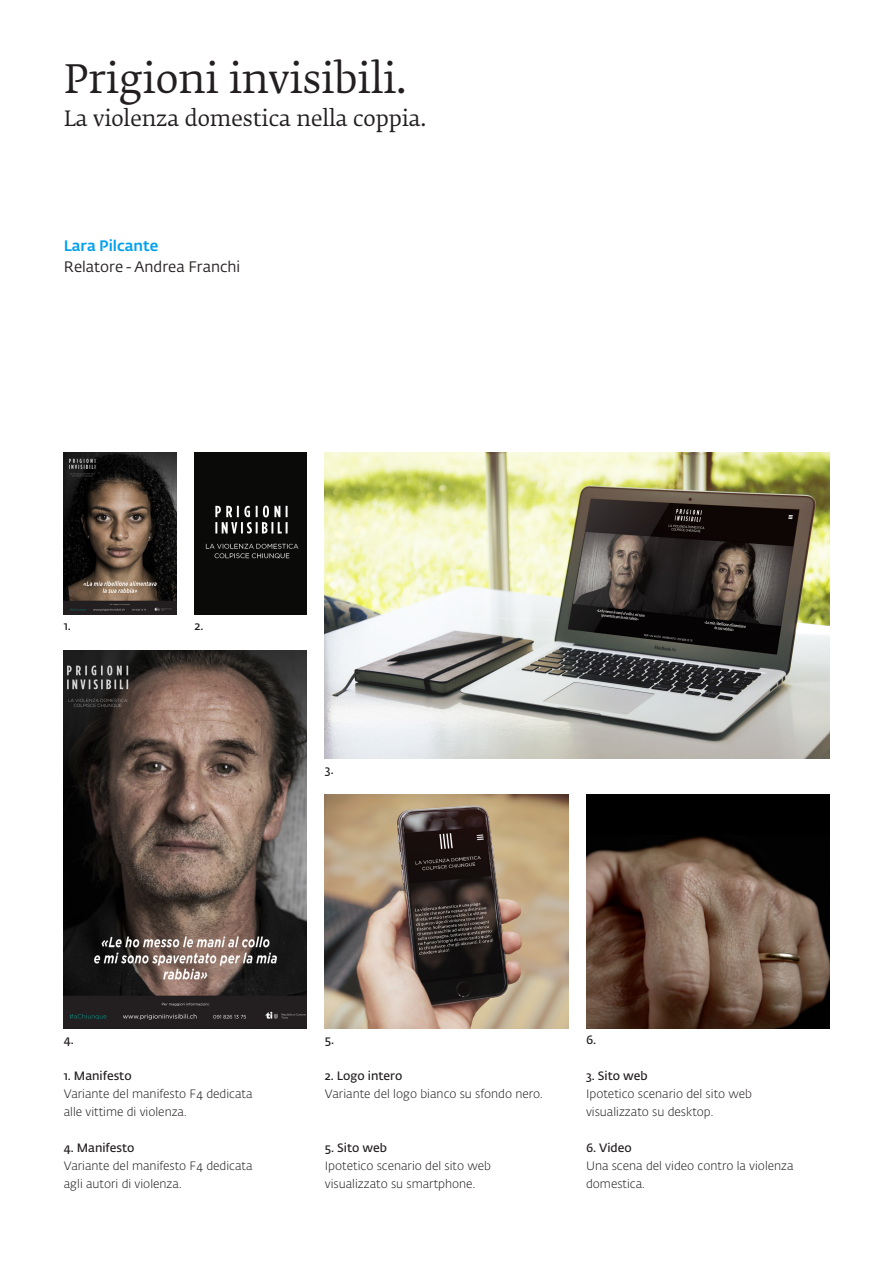
<style>
.page{position:relative;width:893px;height:1263px;background:#fff}
.page>*{position:absolute;margin:0;border:0;box-sizing:border-box;transform-origin:0 0}
.titolo{font:39px "SUPSI Fedra Serif";color:#231f20}
.titolo-2{font:21px "SUPSI Fedra Serif";color:#231f20}
.persone{font:15px "SUPSI Fedra Sans";color:#231f20}
.persone-2{font:500 15px "SUPSI Fedra Sans";color:#00a0ee}
.didascalie_immagini{font:300 12px/18px "SUPSI Fedra Sans";color:#231f20}
.didascalie_immagini-2{font:600 12px "SUPSI Fedra Sans";color:#231f20}
.numeri_immagini{font:600 12px "SUPSI Fedra Sans";color:#231f20}
</style>
<div class="page">
<img style="left:64px;top:452px;width:112px;height:162px">
<img style="left:194px;top:452px;width:113px;height:162px">
<img style="left:325px;top:452px;width:504px;height:306px">
<img style="left:64px;top:650px;width:243px;height:378px">
<img style="left:325px;top:794px;width:243px;height:234px">
<img style="left:586px;top:794px;width:243px;height:234px">
<p class="titolo" style="left:64px;top:56px;width:344px">Prigioni invisibili.</p>
<p class="titolo-2" style="left:64px;top:106px;width:364px">La violenza domestica nella coppia.</p>
<p class="persone-2" style="left:64px;top:234px;width:96px">Lara Pilcante</p>
<p class="persone" style="left:64px;top:256px;width:178px">Relatore - Andrea Franchi</p>
<p class="numeri_immagini" style="left:64px;top:617px;width:9px">1.</p>
<p class="numeri_immagini" style="left:194px;top:617px;width:11px">2.</p>
<p class="numeri_immagini" style="left:325px;top:761px;width:10px">3.</p>
<p class="numeri_immagini" style="left:64px;top:1031px;width:12px">4.</p>
<p class="didascalie_immagini-2" style="left:64px;top:1067px;width:69px">1. Manifesto</p>
<p class="didascalie_immagini" style="left:64px;top:1085px;width:190px">Variante del manifesto F4 dedicata</p>
<p class="didascalie_immagini" style="left:64px;top:1103px;width:124px">alle vittime di violenza.</p>
<p class="didascalie_immagini-2" style="left:64px;top:1139px;width:72px">4. Manifesto</p>
<p class="didascalie_immagini" style="left:64px;top:1157px;width:190px">Variante del manifesto F4 dedicata</p>
<p class="didascalie_immagini" style="left:64px;top:1175px;width:119px">agli autori di violenza.</p>
<p class="numeri_immagini" style="left:325px;top:1031px;width:11px">5.</p>
<p class="numeri_immagini" style="left:586px;top:1031px;width:12px">6.</p>
<p class="didascalie_immagini-2" style="left:325px;top:1067px;width:79px">2. Logo intero</p>
<p class="didascalie_immagini" style="left:325px;top:1085px;width:219px">Variante del logo bianco su sfondo nero.</p>
<p class="didascalie_immagini-2" style="left:325px;top:1139px;width:64px">5. Sito web</p>
<p class="didascalie_immagini" style="left:325px;top:1157px;width:168px">Ipotetico scenario del sito web</p>
<p class="didascalie_immagini" style="left:325px;top:1175px;width:152px">visualizzato su smartphone.</p>
<p class="didascalie_immagini-2" style="left:586px;top:1067px;width:63px">3. Sito web</p>
<p class="didascalie_immagini" style="left:586px;top:1085px;width:168px">Ipotetico scenario del sito web</p>
<p class="didascalie_immagini" style="left:586px;top:1103px;width:129px">visualizzato su desktop.</p>
<p class="didascalie_immagini-2" style="left:586px;top:1139px;width:47px">6. Video</p>
<p class="didascalie_immagini" style="left:586px;top:1157px;width:209px">Una scena del video contro la violenza domestica.</p>
</div>
